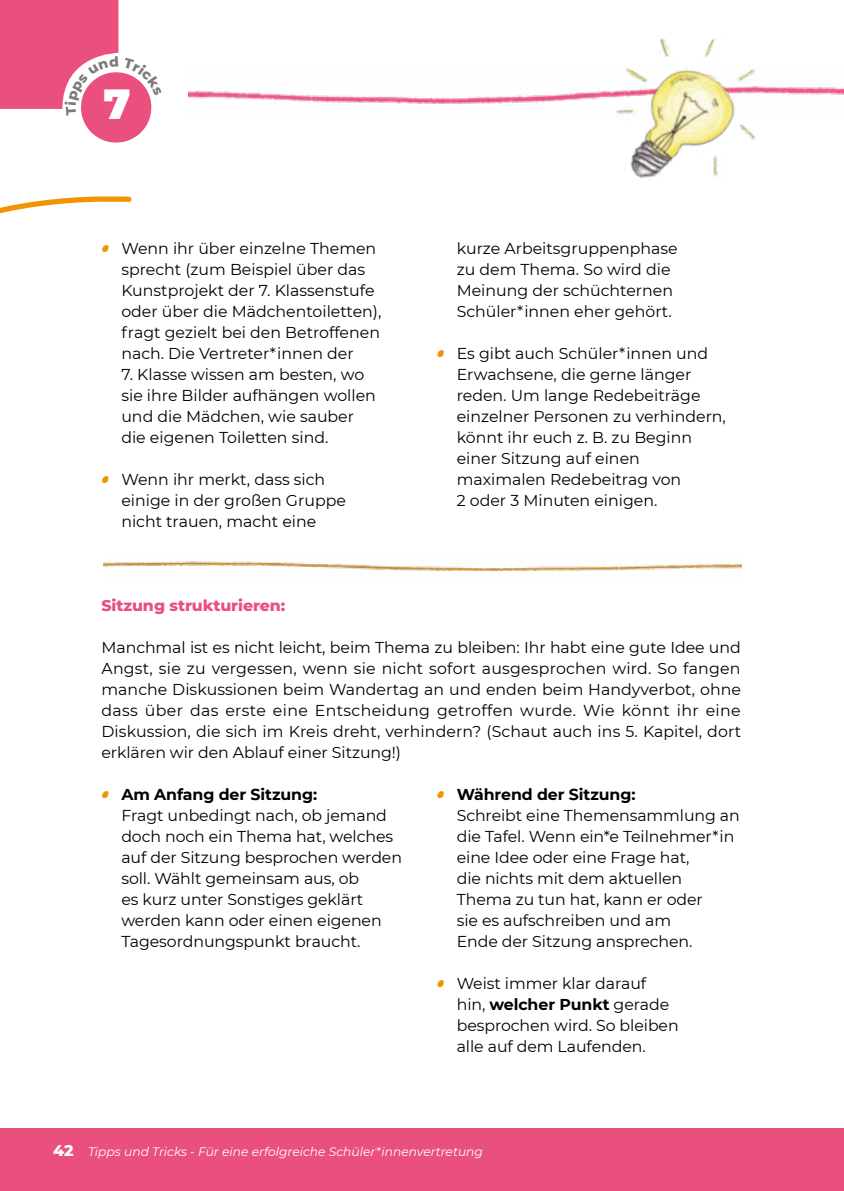
<style>
.page{position:relative;width:844px;height:1191px;background:#fff}
.page>*{position:absolute;margin:0;border:0;box-sizing:border-box;transform-origin:0 0}
.t1{font:900 42px "Montserrat";color:#fff}
.t2{font:15.75px/21px "Montserrat";color:#000}
.t3{font:800 15.75px "Montserrat";letter-spacing:-.005em;color:#ea507d}
.t4{font:italic 12.25px "Montserrat";color:#fff}
.s1{font-family:"Flood Std";font-size:19.25px;color:#f39300}
.s2{font-weight:700}
.s3{font-weight:800;font-style:normal;font-size:15.75px}
</style>
<div class="page">
<img style="left:189px;top:87px;width:654px;height:19px">
<div style="left:0;top:1128px;width:843px;height:63px;background:#ea507d"></div>
<svg style="left:0;top:196px;width:132px;height:18px"></svg>
<img style="left:103px;top:561px;width:638px;height:11px">
<img style="left:576px;top:38px;width:219px;height:141px">
<svg style="left:0;top:0;width:152px;height:143px"></svg>
<p class="t1" style="left:103px;top:72px;width:29px">7</p>
<p class="t2" style="left:121px;top:237px;width:261px;text-indent:-20px"><span class="s1">•</span> Wenn ihr über einzelne Themen sprecht (zum Beispiel über das<br>Kunstprojekt der 7. Klassenstufe oder über die Mädchentoiletten), fragt gezielt bei den Betroffenen nach. Die Vertreter*innen der</p>
<p class="t2" style="left:121px;top:363px;width:256px">7. Klasse wissen am besten, wo sie ihre Bilder aufhängen wollen und die Mädchen, wie sauber die eigenen Toiletten sind.</p>
<p class="t2" style="left:121px;top:468px;width:226px;text-indent:-20px"><span class="s1">•</span> Wenn ihr merkt, dass sich einige in der großen Gruppe nicht trauen, macht eine</p>
<p class="t2" style="left:456px;top:237px;width:222px">kurze Arbeitsgruppenphase zu dem Thema. So wird die<br>Meinung der schüchternen<br>Schüler*innen eher gehört.</p>
<p class="t2" style="left:456px;top:342px;width:270px;text-indent:-20px"><span class="s1">•</span> Es gibt auch Schüler*innen und<br>Erwachsene, die gerne länger reden. Um lange Redebeiträge einzelner Personen zu verhindern, könnt ihr euch z. B. zu Beginn einer Sitzung auf einen maximalen Redebeitrag von<br>2 oder 3 Minuten einigen.</p>
<p class="t3" style="left:101px;top:594px;width:185px">Sitzung strukturieren:</p>
<p class="t2" style="left:101px;top:636px;width:641px;text-align:justify">Manchmal ist es nicht leicht, beim Thema zu bleiben: Ihr habt eine gute Idee und Angst, sie zu vergessen, wenn sie nicht sofort ausgesprochen wird. So fangen manche Diskussionen beim Wandertag an und enden beim Handyverbot, ohne dass über das erste eine Entscheidung getroffen wurde. Wie könnt ihr eine Diskussion, die sich im Kreis dreht, verhindern? (Schaut auch ins 5. Kapitel, dort erklären wir den Ablauf einer Sitzung!)</p>
<p class="t2" style="left:121px;top:783px;width:282px;text-indent:-20px"><span class="s1">•</span> <span class="s2">Am Anfang der Sitzung:<br></span>Fragt unbedingt nach, ob jemand doch noch ein Thema hat, welches auf der Sitzung besprochen werden soll. Wählt gemeinsam aus, ob<br>es kurz unter Sonstiges geklärt werden kann oder einen eigenen<br>Tagesordnungspunkt braucht.</p>
<p class="t2" style="left:456px;top:783px;width:284px;text-indent:-20px"><span class="s1">•</span> <span class="s2">Während der Sitzung:<br></span>Schreibt eine Themensammlung an die Tafel. Wenn ein*e Teilnehmer*in eine Idee oder eine Frage hat,<br>die nichts mit dem aktuellen<br>Thema zu tun hat, kann er oder<br>sie es aufschreiben und am<br>Ende der Sitzung ansprechen.</p>
<p class="t2" style="left:456px;top:972px;width:223px;text-indent:-20px"><span class="s1">•</span> Weist immer klar darauf hin, <span class="s2">welcher Punkt</span> gerade besprochen wird. So bleiben alle auf dem Laufenden.</p>
<p class="t4" style="left:53px;top:1142px;width:431px"><span class="s3">42</span> Tipps und Tricks - Für eine erfolgreiche Schüler*innenvertretung</p>
</div>
